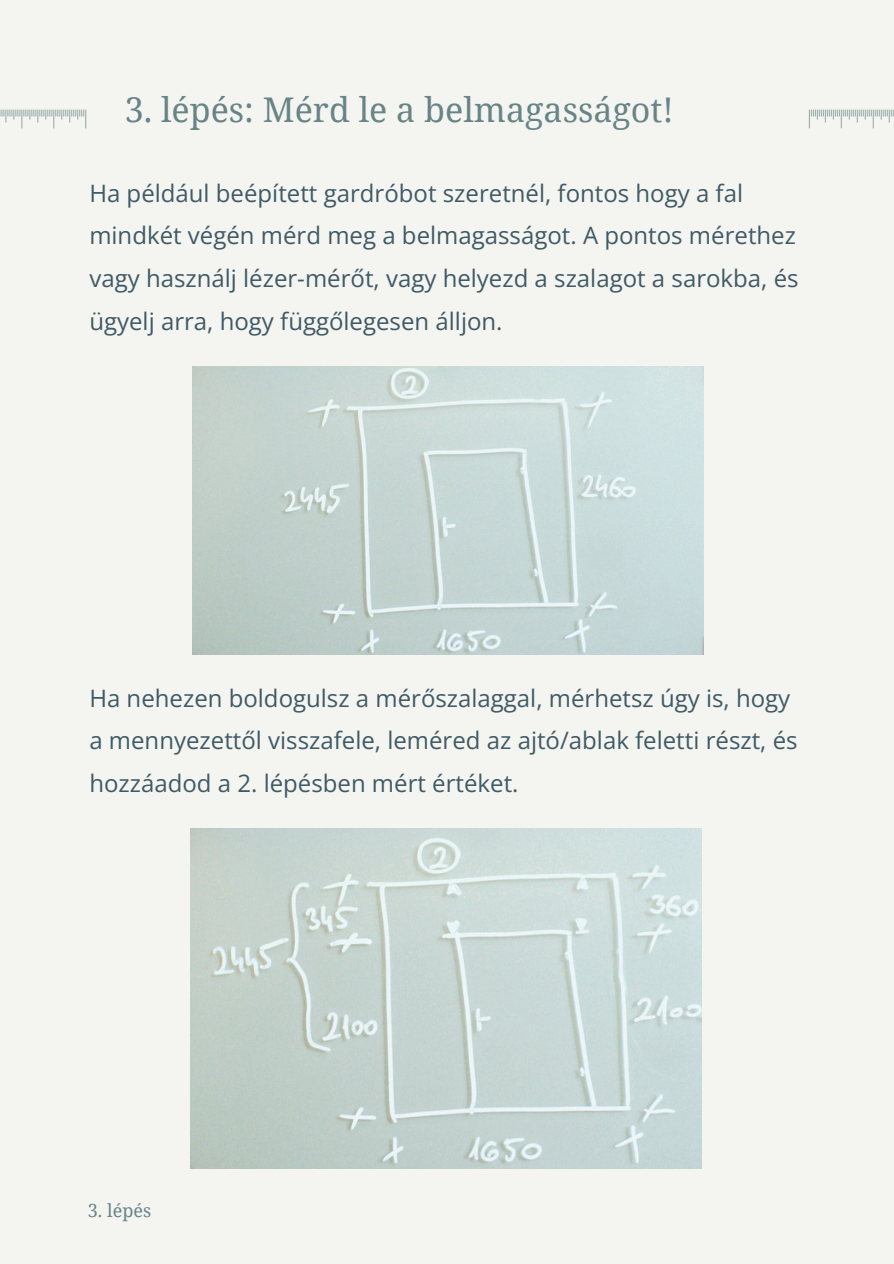
<style>
.page{position:relative;width:894px;height:1264px;background:#fff}
.page>*{position:absolute;margin:0;border:0;box-sizing:border-box;transform-origin:0 0}
.t1{font:34.05px "Noto Serif";color:#688487}
.t2{font:24px/42.8px "Open Sans";color:#405a66}
.t3{font:18px "Noto Serif";color:#688487}
</style>
<div class="page">
<div style="left:0;top:0;width:893px;height:1263px;background:#f4f5f0"></div>
<svg style="left:0;top:110px;width:86px;height:18px"></svg>
<svg style="left:808px;top:110px;width:85px;height:18px"></svg>
<img style="left:192px;top:367px;width:511px;height:287px">
<img style="left:190px;top:828px;width:511px;height:340px">
<p class="t1" style="left:125px;top:86px;width:550px">3. lépés: Mérd le a belmagasságot!</p>
<h2 class="t2" style="left:89px;top:171px;width:710px">Ha például beépített gardróbot szeretnél, fontos hogy a fal mindkét végén mérd meg a belmagasságot. A pontos mérethez vagy használj lézer-mérőt, vagy helyezd a szalagot a sarokba, és ügyelj arra, hogy függőlegesen álljon.</h2>
<p class="t2" style="left:89px;top:676px;width:709px">Ha nehezen boldogulsz a mérőszalaggal, mérhetsz úgy is, hogy a mennyezettől visszafele, leméred az ajtó/ablak feletti részt, és hozzáadod a 2. lépésben mért értéket.</p>
<h2 class="t3" style="left:88px;top:1197px;width:65px">3. lépés</h2>
</div>
